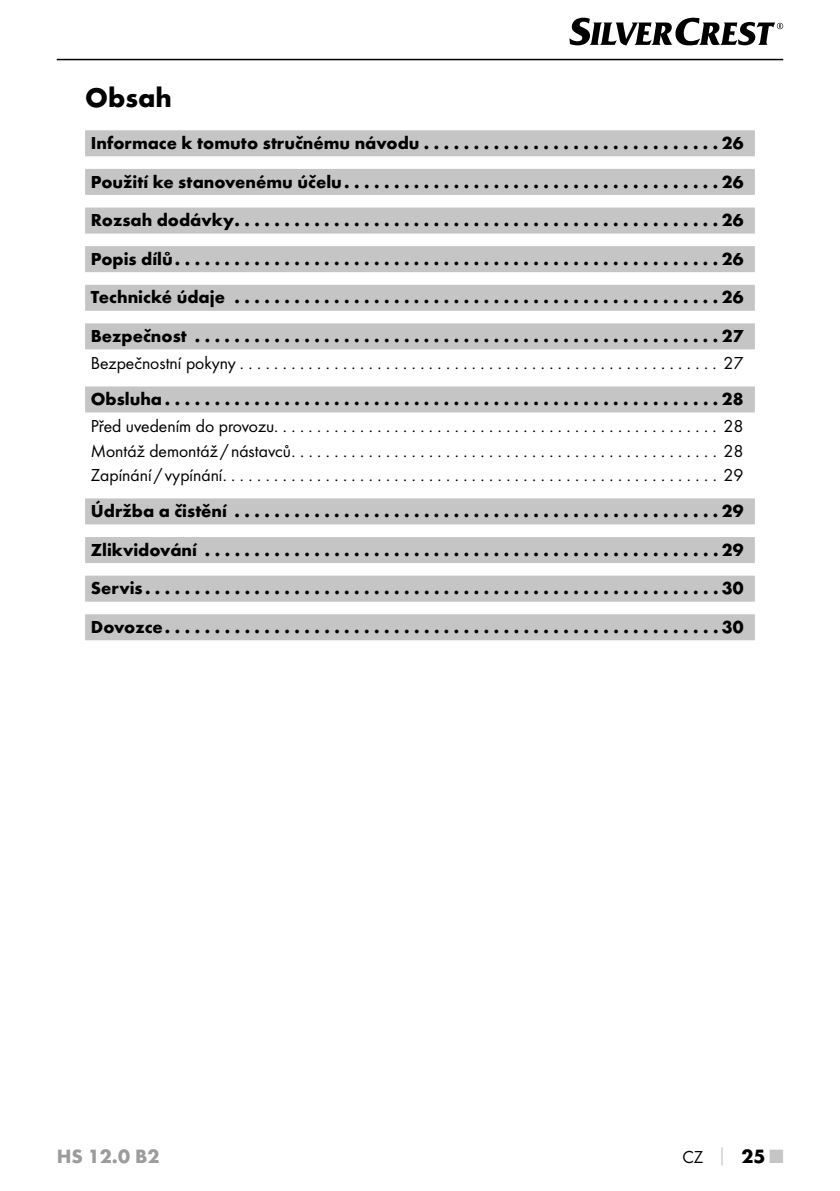
<style>
.page{position:relative;width:840px;height:1191px;background:#fff}
.page>*{position:absolute;margin:0;border:0;box-sizing:border-box;transform-origin:0 0}
.t1{font:700 28px "Futura";color:#000}
.t2{font:700 20px "Futura";color:#9c9c9c}
.t3{font:700 18px/38.6px "Futura";color:#000;text-align:justify}
.t4{font:18px/24.4px "Futura Boo";color:#000;text-align:justify}
.s1{font-family:"Futura";font-weight:700;color:#c5c5c5}
.s2{font-family:"Futura";font-weight:700;font-size:20px}
.s3{font-family:"Futura";font-weight:700;font-size:20px;color:#c5c5c5}
</style>
<div class="page">
<hr style="left:57px;top:59px;width:725px;height:1px;background:#000">
<svg style="left:569px;top:18px;width:213px;height:28px"></svg>
<div style="left:85px;top:130px;width:669px;height:26px;background:#c5c5c5"></div>
<div style="left:85px;top:169px;width:669px;height:26px;background:#c5c5c5"></div>
<div style="left:85px;top:207px;width:669px;height:26px;background:#c5c5c5"></div>
<div style="left:85px;top:246px;width:669px;height:26px;background:#c5c5c5"></div>
<div style="left:85px;top:285px;width:669px;height:26px;background:#c5c5c5"></div>
<div style="left:85px;top:323px;width:669px;height:26px;background:#c5c5c5"></div>
<div style="left:85px;top:386px;width:669px;height:26px;background:#c5c5c5"></div>
<div style="left:85px;top:498px;width:669px;height:26px;background:#c5c5c5"></div>
<div style="left:85px;top:537px;width:669px;height:26px;background:#c5c5c5"></div>
<div style="left:85px;top:575px;width:669px;height:26px;background:#c5c5c5"></div>
<div style="left:85px;top:614px;width:669px;height:26px;background:#c5c5c5"></div>
<h1 class="t1" style="left:85px;top:80px;width:88px">Obsah</h1>
<p class="t3" style="left:91px;top:123px;width:653px">Informace k tomuto stručnému návodu . . . . . . . . . . . . . . . . . . . . . . . . . . . . . 26<br>Použití ke stanovenému účelu . . . . . . . . . . . . . . . . . . . . . . . . . . . . . . . . . . . . . 26<br>Rozsah dodávky . . . . . . . . . . . . . . . . . . . . . . . . . . . . . . . . . . . . . . . . . . . . . . . . 26<br>Popis dílů . . . . . . . . . . . . . . . . . . . . . . . . . . . . . . . . . . . . . . . . . . . . . . . . . . . . . . 26<br>Technické údaje . . . . . . . . . . . . . . . . . . . . . . . . . . . . . . . . . . . . . . . . . . . . . . . . 26<br>Bezpečnost . . . . . . . . . . . . . . . . . . . . . . . . . . . . . . . . . . . . . . . . . . . . . . . . . . . . 27</p>
<p class="t4" style="left:91px;top:351px;width:653px">Bezpečnostní pokyny . . . . . . . . . . . . . . . . . . . . . . . . . . . . . . . . . . . . . . . . . . . . . . . . . . . . . . . . 27</p>
<p class="t3" style="left:91px;top:379px;width:653px">Obsluha . . . . . . . . . . . . . . . . . . . . . . . . . . . . . . . . . . . . . . . . . . . . . . . . . . . . . . . 28</p>
<p class="t4" style="left:91px;top:414px;width:653px">Před uvedením do provozu.................................................... 28<br>Montáž demontáž / nástavců . . . . . . . . . . . . . . . . . . . . . . . . . . . . . . . . . . . . . . . . . . . . . . . . . . 28<br>Zapínání / vypínání . . . . . . . . . . . . . . . . . . . . . . . . . . . . . . . . . . . . . . . . . . . . . . . . . . . . . . . . . . 29</p>
<p class="t3" style="left:91px;top:491px;width:653px">Údržba a čistění . . . . . . . . . . . . . . . . . . . . . . . . . . . . . . . . . . . . . . . . . . . . . . . . 29<br>Zlikvidování . . . . . . . . . . . . . . . . . . . . . . . . . . . . . . . . . . . . . . . . . . . . . . . . . . . 29<br>Servis . . . . . . . . . . . . . . . . . . . . . . . . . . . . . . . . . . . . . . . . . . . . . . . . . . . . . . . . . 30<br>Dovozce . . . . . . . . . . . . . . . . . . . . . . . . . . . . . . . . . . . . . . . . . . . . . . . . . . . . . . . 30</p>
<p class="t2" style="left:57px;top:1143px;width:104px">HS 12.0 B2</p>
<p class="t4" style="left:682px;top:1144px;width:102px">CZ <span class="s1">│</span> <span class="s2">25</span> <span class="s3">■</span></p>
</div>
